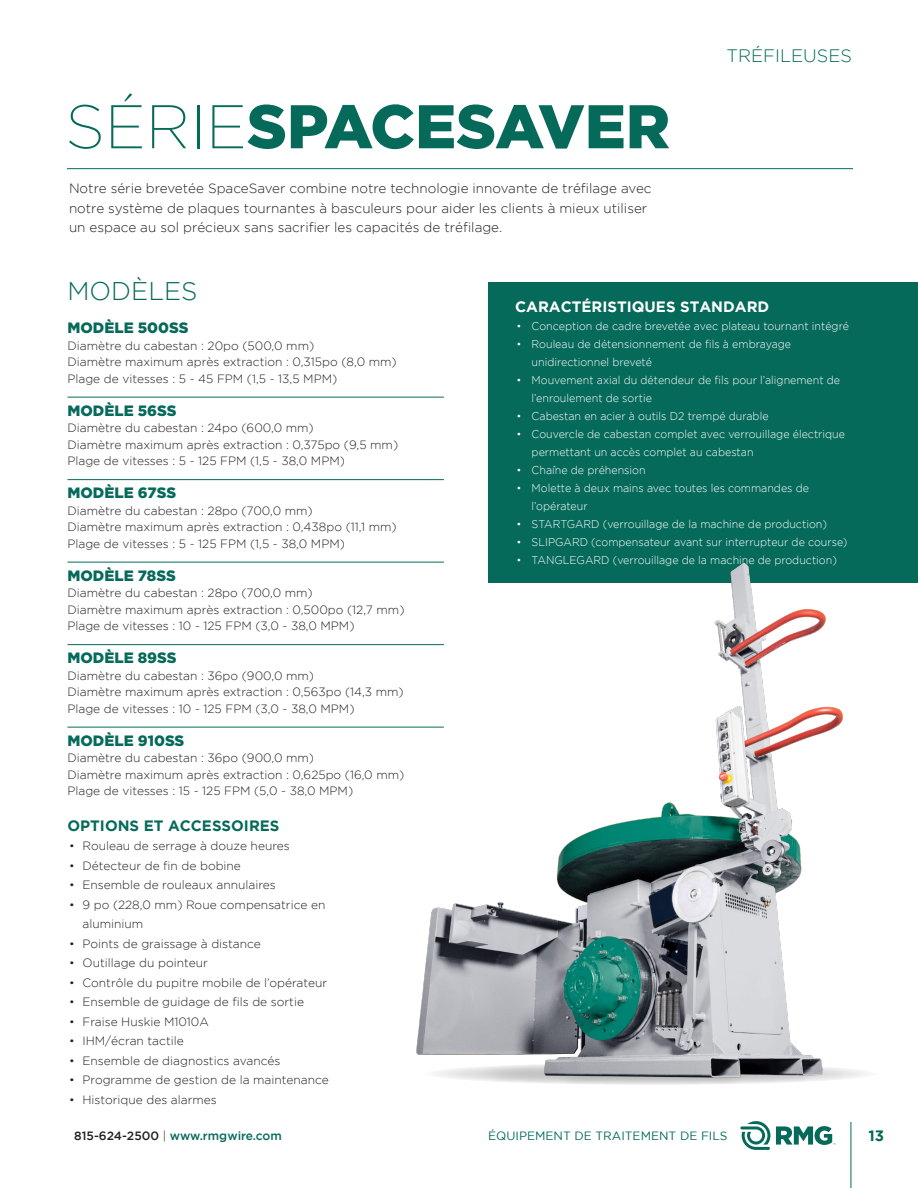
<style>
.page{position:relative;width:918px;height:1188px;background:#fff}
.page>*{position:absolute;margin:0;border:0;box-sizing:border-box;transform-origin:0 0}
.t1{font:900 61.5px "Gotham";color:#066a5b}
.t2{font:300 25.5px "Gotham";color:#066a5b}
.t3{font:300 18px "Gotham";color:#066a5b}
.t4{font:900 15px "Gotham";color:#066a5b}
.t5{font:700 15px "Gotham";color:#fff}
.t6{font:700 15px "Gotham";color:#066a5b}
.t7{font:300 13.5px/19.5px "Gotham";color:#231f20}
.t8{font:300 12px/19.5px "Gotham";color:#231f20}
.t9{font:500 12px "Gotham";color:#066a5b}
.t10{font:12px "Gotham";color:#066a5b}
.t11{font:300 11.25px/18px "Gotham";color:#fff;scale:.95 1}
.s1{font-weight:200}
.s2{color:#231f20}
.s3{font-weight:300;color:#231f20}
</style>
<div class="page">
<hr style="left:851px;top:1122px;width:1px;height:66px;background:#066a5b">
<svg style="left:776px;top:1126px;width:60px;height:19px"></svg>
<svg style="left:740px;top:1121px;width:30px;height:29px"></svg>
<div style="left:488px;top:283px;width:430px;height:300px;background:#066a5b"></div>
<hr style="left:67px;top:168px;width:786px;height:1px;background:#066a5b">
<img style="left:381px;top:561px;width:485px;height:524px">
<hr style="left:68px;top:397px;width:376px;height:1px;background:#066a5b">
<hr style="left:68px;top:479px;width:376px;height:1px;background:#066a5b">
<hr style="left:68px;top:562px;width:376px;height:1px;background:#066a5b">
<hr style="left:68px;top:644px;width:376px;height:1px;background:#066a5b">
<hr style="left:68px;top:727px;width:376px;height:1px;background:#066a5b">
<p class="t1" style="left:65px;top:91px;width:606px"><span class="s1">SÉRIE</span>SPACESAVER</p>
<p class="t7" style="left:69px;top:178px;width:584px">Notre série brevetée SpaceSaver combine notre technologie innovante de tréfilage avec notre système de plaques tournantes à basculeurs pour aider les clients à mieux utiliser un espace au sol précieux sans sacrifier les capacités de tréfilage.</p>
<h3 class="t3" style="left:727px;top:45px;width:127px">TRÉFILEUSES</h3>
<p class="t2" style="left:68px;top:278px;width:132px">MODÈLES</p>
<p class="t4" style="left:68px;top:319px;width:123px">MODÈLE 500SS</p>
<p class="t8" style="left:68px;top:336px;width:248px">Diamètre du cabestan : 20po (500,0 mm)</p>
<p class="t8" style="left:68px;top:352px;width:331px">Diamètre maximum après extraction : 0,315po (8,0 mm)</p>
<p class="t8" style="left:68px;top:369px;width:271px">Plage de vitesses : 5 - 45 FPM (1,5 - 13,5 MPM)</p>
<p class="t4" style="left:68px;top:402px;width:111px">MODÈLE 56SS</p>
<p class="t8" style="left:68px;top:418px;width:248px">Diamètre du cabestan : 24po (600,0 mm)</p>
<p class="t8" style="left:68px;top:435px;width:332px">Diamètre maximum après extraction : 0,375po (9,5 mm)</p>
<p class="t8" style="left:68px;top:451px;width:279px">Plage de vitesses : 5 - 125 FPM (1,5 - 38,0 MPM)</p>
<p class="t4" style="left:68px;top:484px;width:110px">MODÈLE 67SS</p>
<p class="t8" style="left:68px;top:501px;width:247px">Diamètre du cabestan : 28po (700,0 mm)</p>
<p class="t8" style="left:68px;top:517px;width:331px">Diamètre maximum après extraction : 0,438po (11,1 mm)</p>
<p class="t8" style="left:68px;top:534px;width:279px">Plage de vitesses : 5 - 125 FPM (1,5 - 38,0 MPM)</p>
<p class="t4" style="left:68px;top:567px;width:110px">MODÈLE 78SS</p>
<p class="t8" style="left:68px;top:583px;width:247px">Diamètre du cabestan : 28po (700,0 mm)</p>
<p class="t8" style="left:68px;top:600px;width:339px">Diamètre maximum après extraction : 0,500po (12,7 mm)</p>
<p class="t8" style="left:68px;top:616px;width:289px">Plage de vitesses : 10 - 125 FPM (3,0 - 38,0 MPM)</p>
<p class="t4" style="left:68px;top:649px;width:111px">MODÈLE 89SS</p>
<p class="t8" style="left:68px;top:666px;width:248px">Diamètre du cabestan : 36po (900,0 mm)</p>
<p class="t8" style="left:68px;top:682px;width:338px">Diamètre maximum après extraction : 0,563po (14,3 mm)</p>
<p class="t8" style="left:68px;top:699px;width:289px">Plage de vitesses : 10 - 125 FPM (3,0 - 38,0 MPM)</p>
<p class="t4" style="left:68px;top:732px;width:118px">MODÈLE 910SS</p>
<p class="t8" style="left:68px;top:748px;width:248px">Diamètre du cabestan : 36po (900,0 mm)</p>
<p class="t8" style="left:68px;top:765px;width:338px">Diamètre maximum après extraction : 0,625po (16,0 mm)</p>
<p class="t8" style="left:68px;top:781px;width:287px">Plage de vitesses : 15 - 125 FPM (5,0 - 38,0 MPM)</p>
<p class="t6" style="left:68px;top:817px;width:214px">OPTIONS ET ACCESSOIRES</p>
<p class="t8" style="left:69px;top:836px;width:222px">• Rouleau de serrage à douze heures</p>
<p class="t8" style="left:69px;top:856px;width:173px">• Détecteur de fin de bobine</p>
<p class="t8" style="left:69px;top:875px;width:208px">• Ensemble de rouleaux annulaires</p>
<p class="t8" style="left:82px;top:895px;width:244px;text-indent:-14px">• 9 po (228,0 mm) Roue compensatrice en aluminium</p>
<p class="t8" style="left:69px;top:934px;width:193px">• Points de graissage à distance</p>
<p class="t8" style="left:69px;top:953px;width:140px">• Outillage du pointeur</p>
<p class="t8" style="left:69px;top:973px;width:260px">• Contrôle du pupitre mobile de l’opérateur</p>
<p class="t8" style="left:69px;top:992px;width:237px">• Ensemble de guidage de fils de sortie</p>
<p class="t8" style="left:69px;top:1012px;width:141px">• Fraise Huskie M1010A</p>
<p class="t8" style="left:69px;top:1031px;width:116px">• IHM/écran tactile</p>
<p class="t8" style="left:69px;top:1051px;width:213px">• Ensemble de diagnostics avancés</p>
<p class="t8" style="left:69px;top:1070px;width:261px">• Programme de gestion de la maintenance</p>
<p class="t8" style="left:69px;top:1090px;width:149px">• Historique des alarmes</p>
<p class="t5" style="left:515px;top:298px;width:256px">CARACTÉRISTIQUES STANDARD</p>
<p class="t11" style="left:517px;top:317px;width:352px">• Conception de cadre brevetée avec plateau tournant intégré</p>
<p class="t11" style="left:532px;top:335px;width:275px;text-indent:-15px">• Rouleau de détensionnement de fils à embrayage unidirectionnel breveté</p>
<p class="t11" style="left:532px;top:371px;width:326px;text-indent:-15px">• Mouvement axial du détendeur de fils pour l’alignement de l’enroulement de sortie</p>
<p class="t11" style="left:517px;top:407px;width:267px">• Cabestan en acier à outils D2 trempé durable</p>
<p class="t11" style="left:532px;top:425px;width:331px;text-indent:-15px">• Couvercle de cabestan complet avec verrouillage électrique permettant un accès complet au cabestan</p>
<p class="t11" style="left:517px;top:461px;width:137px">• Chaîne de préhension</p>
<p class="t11" style="left:532px;top:479px;width:294px;text-indent:-15px">• Molette à deux mains avec toutes les commandes de l’opérateur</p>
<p class="t11" style="left:517px;top:515px;width:328px">• STARTGARD (verrouillage de la machine de production)</p>
<p class="t11" style="left:517px;top:533px;width:350px">• SLIPGARD (compensateur avant sur interrupteur de course)</p>
<p class="t11" style="left:517px;top:551px;width:339px">• TANGLEGARD (verrouillage de la machine de production)</p>
<p class="t9" style="left:74px;top:1129px;width:209px"><span class="s2">815-624-2500</span> <span class="s3">|</span> www.rmgwire.com</p>
<p class="t10" style="left:488px;top:1129px;width:241px">ÉQUIPEMENT DE TRAITEMENT DE FILS</p>
<p class="t6" style="left:868px;top:1127px;width:17px">13</p>
</div>
